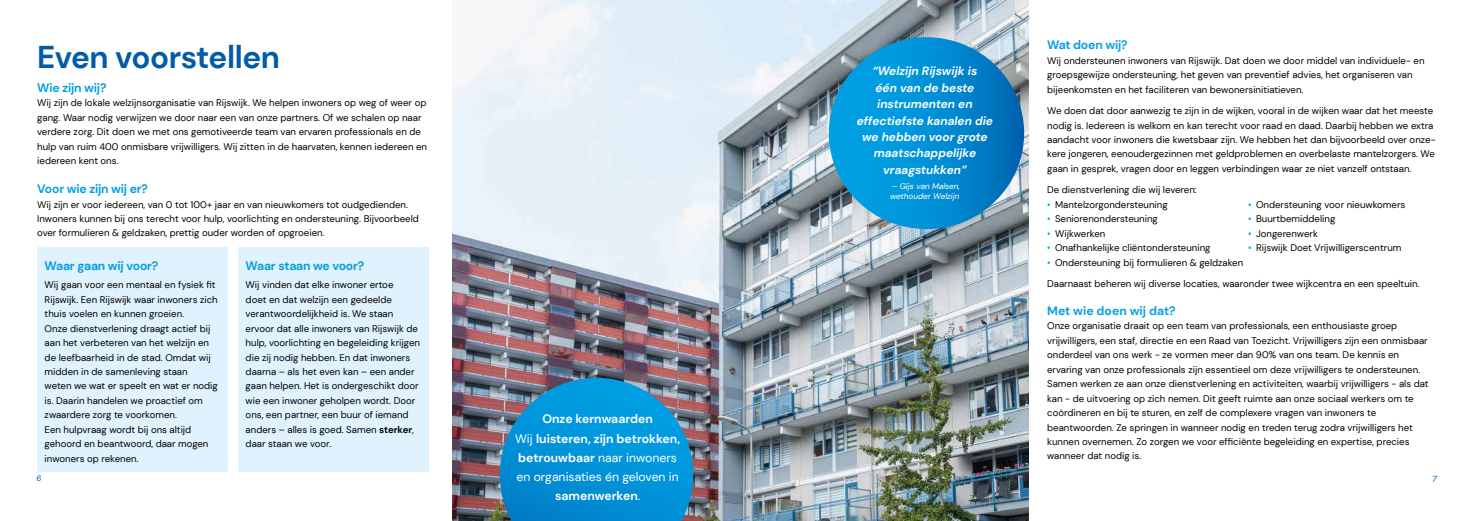
<style>
.page{position:relative;width:1474px;height:521px;background:#fff}
.page>*{position:absolute;margin:0;border:0;box-sizing:border-box;transform-origin:0 0}
.t1{font:700 31.5px "DM Sans";letter-spacing:-.015em;color:#005ba9}
.t2{font:700 12.25px/19.2px "DM Sans";color:#fff;text-align:center}
.t3{font:700 12.25px "DM Sans";letter-spacing:-.015em;color:#009ee3}
.t4{font:italic 700 11.9px/16.4px "DM Sans";color:#fff;text-align:center}
.t5{font:9.62px/14.4px "DM Sans";color:#000}
.t6{font:italic 8.75px "DM Sans";color:#005ba9}
.t7{font:italic 8.22px/10.4px "DM Sans";color:#fff}
.t8{font:italic 7.88px "DM Sans";color:#005ba9}
.s1{color:#009ee3}
.s2{font-weight:700}
.s3{font-weight:400}
</style>
<div class="page">
<img style="left:453px;top:0;width:575px;height:521px">
<svg style="left:500px;top:378px;width:193px;height:143px;background:#148ecb"></svg>
<div style="left:37px;top:247px;width:190px;height:224px;background:#dff2fd"></div>
<div style="left:238px;top:247px;width:190px;height:224px;background:#dff2fd"></div>
<svg style="left:828px;top:37px;width:196px;height:192px;background:#2293cc"></svg>
<h1 class="t1" style="left:37px;top:38px;width:244px">Even voorstellen</h1>
<p class="t3" style="left:1047px;top:37px;width:82px">Wat doen wij?</p>
<p class="t5" style="left:1047px;top:53px;width:379px">Wij ondersteunen inwoners van Rijswijk. Dat doen we door middel van individuele- en groepsgewijze ondersteuning, het geven van preventief advies, het organiseren van bijeenkomsten en het faciliteren van bewonersinitiatieven.</p>
<p class="t5" style="left:1047px;top:103px;width:390px">We doen dat door aanwezig te zijn in de wijken, vooral in de wijken waar dat het meeste nodig is. Iedereen is welkom en kan terecht voor raad en daad. Daarbij hebben we extra aandacht voor inwoners die kwetsbaar zijn. We hebben het dan bijvoorbeeld over onze&shy;kere jongeren, eenoudergezinnen met geldproblemen en overbelaste mantelzorgers. We gaan in gesprek, vragen door en leggen verbindingen waar ze niet vanzelf ontstaan.</p>
<p class="t5" style="left:1047px;top:183px;width:151px">De dienstverlening die wij leveren:</p>
<p class="t5" style="left:1047px;top:197px;width:122px"><span class="s1">•</span> Mantelzorgondersteuning</p>
<p class="t5" style="left:1047px;top:212px;width:112px"><span class="s1">•</span> Seniorenondersteuning</p>
<p class="t5" style="left:1047px;top:226px;width:60px"><span class="s1">•</span> Wijkwerken</p>
<p class="t5" style="left:1047px;top:240px;width:165px"><span class="s1">•</span> Onafhankelijke cliëntondersteuning</p>
<p class="t5" style="left:1047px;top:255px;width:198px"><span class="s1">•</span> Ondersteuning bij formulieren &amp; geldzaken</p>
<p class="t5" style="left:1047px;top:276px;width:374px">Daarnaast beheren wij diverse locaties, waaronder twee wijkcentra en een speeltuin.</p>
<p class="t3" style="left:1047px;top:303px;width:130px">Met wie doen wij dat?</p>
<p class="t5" style="left:1047px;top:319px;width:383px">Onze organisatie draait op een team van professionals, een enthousiaste groep vrijwilligers, een staf, directie en een Raad van Toezicht. Vrijwilligers zijn een onmisbaar onderdeel van ons werk - ze vormen meer dan 90% van ons team. De kennis en ervaring van onze professionals zijn essentieel om deze vrijwilligers te ondersteunen.<br>Samen werken ze aan onze dienstverlening en activiteiten, waarbij vrijwilligers - als dat kan - de uitvoering op zich nemen. Dit geeft ruimte aan onze sociaal werkers om te coördineren en bij te sturen, en zelf de complexere vragen van inwoners te beantwoorden. Ze springen in wanneer nodig en treden terug zodra vrijwilligers het kunnen overnemen. Zo zorgen we voor efficiënte begeleiding en expertise, precies wanneer dat nodig is.</p>
<p class="t4" style="left:856px;top:63px;width:138px">“Welzijn Rijswijk is<br>één van de beste instrumenten en effectiefste kanalen die we hebben voor grote maatschappelijke vraagstukken”</p>
<p class="t7" style="left:890px;top:180px;width:71px">– Gijs van Malsen, wethouder Welzijn</p>
<p class="t3" style="left:37px;top:80px;width:71px">Wie zijn wij?</p>
<p class="t5" style="left:37px;top:96px;width:391px">Wij zijn de lokale welzijnsorganisatie van Rijswijk. We helpen inwoners op weg of weer op gang. Waar nodig verwijzen we door naar een van onze partners. Of we schalen op naar verdere zorg. Dit doen we met ons gemotiveerde team van ervaren professionals en de hulp van ruim 400 onmisbare vrijwilligers. Wij zitten in de haarvaten, kennen iedereen en iedereen kent ons.</p>
<p class="t3" style="left:37px;top:181px;width:112px">Voor wie zijn wij er?</p>
<p class="t5" style="left:37px;top:197px;width:383px">Wij zijn er voor iedereen, van 0 tot 100+ jaar en van nieuwkomers tot oudgedienden.<br>Inwoners kunnen bij ons terecht voor hulp, voorlichting en ondersteuning. Bijvoorbeeld over formulieren &amp; geldzaken, prettig ouder worden of opgroeien.</p>
<p class="t5" style="left:1248px;top:197px;width:159px"><span class="s1">•</span> Ondersteuning voor nieuwkomers</p>
<p class="t5" style="left:1248px;top:212px;width:89px"><span class="s1">•</span> Buurtbemiddeling</p>
<p class="t5" style="left:1248px;top:226px;width:71px"><span class="s1">•</span> Jongerenwerk</p>
<p class="t5" style="left:1248px;top:240px;width:155px"><span class="s1">•</span> Rijswijk Doet Vrijwilligerscentrum</p>
<p class="t3" style="left:45px;top:258px;width:115px">Waar gaan wij voor?</p>
<p class="t5" style="left:45px;top:278px;width:175px">Wij gaan voor een mentaal en fysiek fit Rijswijk. Een Rijswijk waar inwoners zich thuis voelen en kunnen groeien.<br>Onze dienstverlening draagt actief bij aan het verbeteren van het welzijn en de leefbaarheid in de stad. Omdat wij midden in de samenleving staan<br>weten we wat er speelt en wat er nodig is. Daarin handelen we proactief om zwaardere zorg te voorkomen.<br>Een hulpvraag wordt bij ons altijd gehoord en beantwoord, daar mogen inwoners op rekenen.</p>
<p class="t3" style="left:246px;top:258px;width:120px">Waar staan we voor?</p>
<p class="t5" style="left:246px;top:278px;width:176px">Wij vinden dat elke inwoner ertoe<br>doet en dat welzijn een gedeelde verantwoordelijkheid is. We staan ervoor dat alle inwoners van Rijswijk de hulp, voorlichting en begeleiding krijgen die zij nodig hebben. En dat inwoners daarna – als het even kan – een ander gaan helpen. Het is ondergeschikt door wie een inwoner geholpen wordt. Door ons, een partner, een buur of iemand anders – alles is goed. Samen <span class="s2">sterker</span>, daar staan we voor.</p>
<p class="t2" style="left:515px;top:409px;width:167px">Onze kernwaarden<br><span class="s3">Wij</span> luisteren, zijn betrokken, betrouwbaar <span class="s3">naar inwoners en organisaties én geloven in </span>samenwerken<span class="s3">.</span></p>
<p class="t8" style="left:36px;top:473px;width:6px">6</p>
<p class="t6" style="left:1431px;top:473px;width:6px">7</p>
</div>
